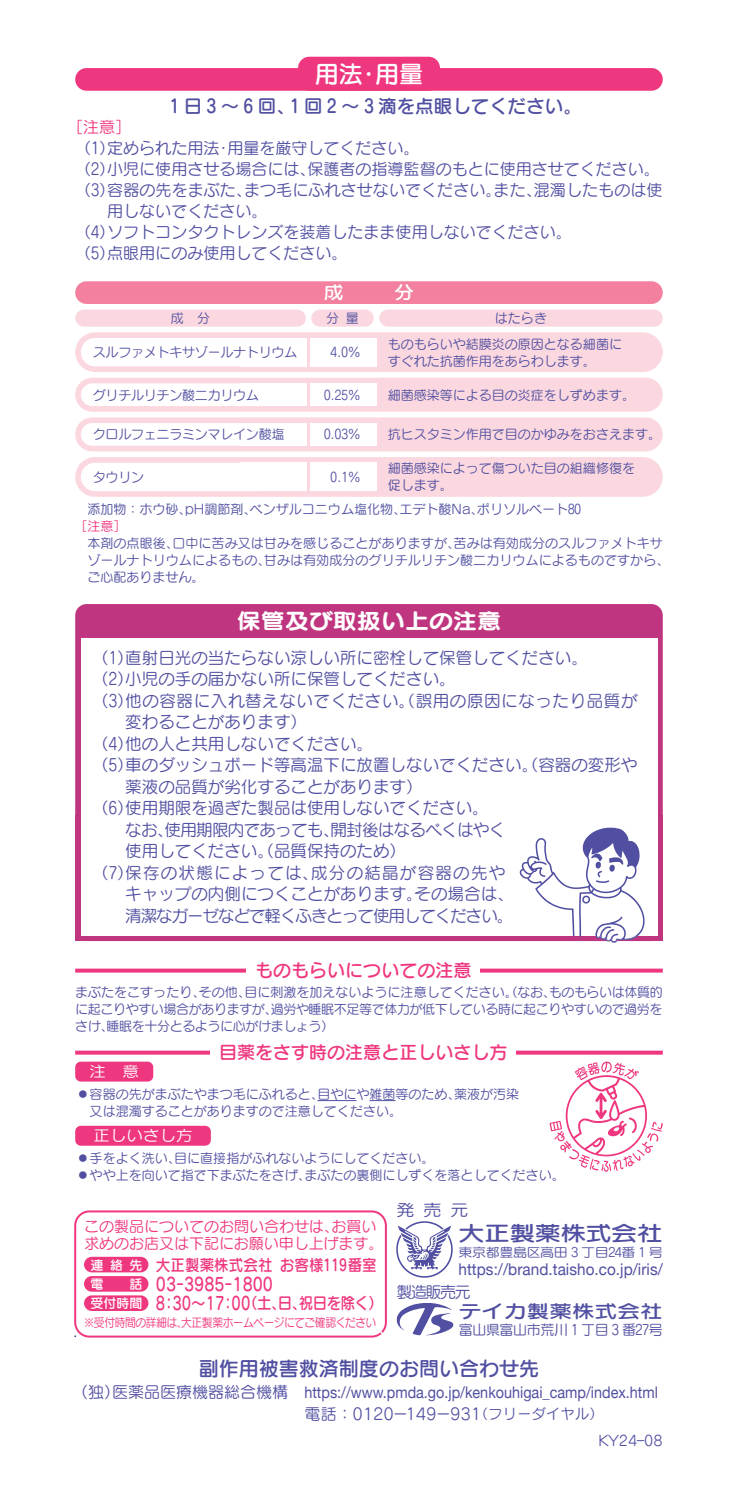
<style>
.page{position:relative;width:738px;height:1503px;background:#fff}
.page>*{position:absolute;margin:0;border:0;box-sizing:border-box;transform-origin:0 0}
.t1{font:24px "Seurat Pro DB";color:#fff}
.t2{font:21.6px "Seurat Pro B";color:#fff;scale:1.11 1}
.t3{font:20.8px "Seurat Pro DB";letter-spacing:-.02em;color:#504fa1;scale:1.25 1}
.t4{font:20px "Seurat Pro DB";color:#504fa1}
.t5{font:18.4px "Seurat Pro DB";color:#504fa1}
.t6{font:18px "Seurat Pro DB";color:#ef377f}
.t7{font:18px "Seurat Pro DB";color:#ef377f;scale:.86 1}
.t8{font:18px "Seurat Pro DB";letter-spacing:.005em;color:#504fa1;scale:1.25 1}
.t9{font:18px "Seurat Pro DB";color:#fff;scale:1.11 1}
.t10{font:16.4px "Seurat Pro M";color:#504fa1}
.t11{font:16.4px "Seurat Pro M";letter-spacing:.035em;color:#504fa1}
.t12{font:16.4px "Seurat Pro M";letter-spacing:-.04em;color:#504fa1}
.t13{font:16.4px "Seurat Pro M";letter-spacing:.075em;color:#504fa1}
.t14{font:16.4px "Seurat Pro M";letter-spacing:-.065em;color:#504fa1}
.t15{font:16.2px "Helvetica Neue";letter-spacing:.005em;color:#504fa1;scale:.94 1}
.t16{font:16.2px "Seurat Pro M";color:#504fa1;scale:1.11 1}
.t17{font:16px "Seurat Pro M";color:#504fa1}
.t18{font:16px "Helvetica Neue";color:#504fa1;scale:.9 1}
.t19{font:16px "Seurat Pro DB";color:#ef377f;scale:.9 1}
.t20{font:16px "Seurat Pro DB";color:#ef377f;scale:.91 1}
.t21{font:16px "Seurat Pro M";color:#ef377f}
.t22{font:15px/17px "Seurat Pro M";letter-spacing:-.005em;color:#ef377f}
.t23{font:14.8px "Seurat Pro M";color:#fff;scale:1.11 1}
.t24{font:14.2px "Seurat Pro M";color:#504fa1}
.t25{font:14px "Seurat Pro M";letter-spacing:-.03em;color:#504fa1}
.t26{font:13px/17px "Seurat Pro M";color:#504fa1}
.t27{font:13px "Seurat Pro M";letter-spacing:-.02em;color:#504fa1}
.t28{font:13px/19.2px "Seurat Pro DB";color:#fff}
.t29{font:13px "Seurat Pro M";color:#ef377f}
.t30{font:12.6px "Seurat Pro M";letter-spacing:-.03em;color:#504fa1;scale:1.11 1}
.t31{font:12px "Seurat Pro M";letter-spacing:-.045em;color:#ef377f;scale:.9 1}
.s1{font-size:13px;color:#fff}
.s2{font-size:18px}
.s3{font-size:14px}
.s4{font-family:"Seurat Pro M"}
</style>
<div class="page">
<div style="left:75px;top:281px;width:587px;height:23px;background:#f2809e;border-radius:11px"></div>
<div style="left:75px;top:604px;width:587px;height:337px;background:#c0357f;border-radius:11px"></div>
<svg style="left:75px;top:815px;width:587px;height:126px"></svg>
<div style="left:81px;top:638px;width:575px;height:297px;background:#fff"></div>
<div style="left:75px;top:332px;width:587px;height:40px;background:#fbd8df;border-radius:20px"></div>
<div style="left:81px;top:338px;width:195px;height:28px;background:#fff;border-radius:14px"></div>
<div style="left:309px;top:338px;width:67px;height:28px;background:#fff"></div>
<div style="left:240px;top:338px;width:67px;height:28px;background:#fff"></div>
<svg style="left:75px;top:968px;width:587px;height:4px"></svg>
<svg style="left:75px;top:1050px;width:587px;height:4px"></svg>
<div style="left:75px;top:310px;width:230px;height:17px;background:#fbd8df;border-radius:9px"></div>
<div style="left:379px;top:310px;width:283px;height:17px;background:#fbd8df;border-radius:9px"></div>
<div style="left:311px;top:310px;width:62px;height:17px;background:#fbd8df;border-radius:9px"></div>
<div style="left:75px;top:68px;width:587px;height:23px;background:#ef377f;border-radius:11px"></div>
<div style="left:298px;top:57px;width:141px;height:34px;background:#ef377f;border-radius:11px"></div>
<div style="left:75px;top:378px;width:587px;height:34px;background:#fbd8df;border-radius:17px"></div>
<div style="left:81px;top:383px;width:195px;height:23px;background:#fff;border-radius:11px"></div>
<div style="left:309px;top:383px;width:67px;height:23px;background:#fff"></div>
<div style="left:240px;top:383px;width:67px;height:23px;background:#fff"></div>
<div style="left:75px;top:417px;width:587px;height:34px;background:#fbd8df;border-radius:17px"></div>
<div style="left:81px;top:423px;width:195px;height:23px;background:#fff;border-radius:11px"></div>
<div style="left:309px;top:423px;width:67px;height:23px;background:#fff"></div>
<div style="left:240px;top:423px;width:67px;height:23px;background:#fff"></div>
<div style="left:75px;top:457px;width:587px;height:40px;background:#fbd8df;border-radius:20px"></div>
<div style="left:81px;top:463px;width:195px;height:28px;background:#fff;border-radius:14px"></div>
<div style="left:309px;top:463px;width:67px;height:28px;background:#fff"></div>
<div style="left:240px;top:463px;width:67px;height:28px;background:#fff"></div>
<svg style="left:519px;top:827px;width:125px;height:115px"></svg>
<svg style="left:549px;top:1061px;width:113px;height:110px"></svg>
<img style="left:396px;top:1221px;width:57px;height:57px">
<svg style="left:396px;top:1303px;width:57px;height:32px"></svg>
<div style="left:246px;top:961px;width:233px;height:18px;background:#fff"></div>
<div style="left:210px;top:1043px;width:305px;height:18px;background:#fff"></div>
<div style="left:75px;top:1061px;width:78px;height:20px;background:#ef377f;border-radius:6px"></div>
<hr style="left:317px;top:1100px;width:39px;height:1px;background:#504fa1">
<svg style="left:369px;top:1100px;width:26px;height:1px"></svg>
<div style="left:75px;top:1125px;width:136px;height:20px;background:#ef377f;border-radius:6px"></div>
<div style="left:84px;top:1256px;width:64px;height:16px;background:#ef377f;border-radius:8px"></div>
<div style="left:84px;top:1276px;width:64px;height:15px;background:#ef377f;border-radius:8px"></div>
<div style="left:84px;top:1295px;width:64px;height:15px;background:#ef377f;border-radius:8px"></div>
<div style="left:74px;top:1210px;width:312px;height:127px;border:2px solid #ef377f;border-radius:14px"></div>
<svg style="left:379px;top:1330px;width:6px;height:6px"></svg>
<h1 class="t1" style="left:315px;top:58px;width:109px">用法・用量</h1>
<h3 class="t5" style="left:170px;top:93px;width:413px">1 日 3 ～ 6 回、1 回 2 ～ 3 滴を点眼してください。</h3>
<p class="t21" style="left:67px;top:116px;width:65px">［注意］</p>
<p class="t17" style="left:75px;top:137px;width:345px">（1）定められた用法・用量を厳守してください。</p>
<p class="t17" style="left:75px;top:158px;width:586px">（2）小児に使用させる場合には、保護者の指導監督のもとに使用させてください。</p>
<p class="t17" style="left:75px;top:179px;width:588px">（3）容器の先をまぶた、まつ毛にふれさせないでください。また、混濁したものは使</p>
<p class="t17" style="left:107px;top:200px;width:161px">用しないでください。</p>
<p class="t17" style="left:75px;top:221px;width:498px">（4）ソフトコンタクトレンズを装着したまま使用しないでください。</p>
<p class="t17" style="left:75px;top:242px;width:273px">（5）点眼用にのみ使用してください。</p>
<h3 class="t9" style="left:324px;top:280px;width:83px">成　　 分</h3>
<p class="t26" style="left:326px;top:309px;width:34px">分 量</p>
<p class="t26" style="left:494px;top:309px;width:53px">はたらき</p>
<p class="t26" style="left:171px;top:309px;width:40px">成　分</p>
<p class="t27" style="left:93px;top:343px;width:206px">スルファメトキサゾールナトリウム</p>
<p class="t26" style="left:387px;top:335px;width:235px">ものもらいや結膜炎の原因となる細菌にすぐれた抗菌作用をあらわします。</p>
<p class="t26" style="left:387px;top:386px;width:248px">細菌感染等による目の炎症をしずめます。</p>
<p class="t26" style="left:387px;top:425px;width:274px">抗ヒスタミン作用で目のかゆみをおさえます。</p>
<p class="t26" style="left:387px;top:459px;width:248px">細菌感染によって傷ついた目の組織修復を促します。</p>
<p class="t26" style="left:87px;top:500px;width:495px">添加物：ホウ砂、pH調節剤、ベンザルコニウム塩化物、エデト酸Na、ポリソルベート80</p>
<p class="t29" style="left:74px;top:517px;width:53px">［注意］</p>
<p class="t26" style="left:87px;top:534px;width:583px">本剤の点眼後、口中に苦み又は甘みを感じることがありますが、苦みは有効成分のスルファメトキサゾールナトリウムによるもの、甘みは有効成分のグリチルリチン酸二カリウムによるものですから、ご心配ありません。</p>
<h2 class="t2" style="left:237px;top:606px;width:239px">保管及び取扱い上の注意</h2>
<p class="t26" style="left:330px;top:343px;width:32px">4.0％</p>
<p class="t26" style="left:324px;top:386px;width:38px">0.25％</p>
<p class="t26" style="left:324px;top:425px;width:38px">0.03％</p>
<p class="t26" style="left:330px;top:468px;width:32px">0.1％</p>
<p class="t27" style="left:93px;top:386px;width:167px">グリチルリチン酸二カリウム</p>
<p class="t27" style="left:93px;top:426px;width:193px">クロルフェニラミンマレイン酸塩</p>
<p class="t26" style="left:93px;top:468px;width:53px">タウリン</p>
<p class="t10" style="left:92px;top:647px;width:497px">（1）直射日光の当たらない涼しい所に密栓して保管してください。</p>
<p class="t10" style="left:92px;top:668px;width:364px">（2）小児の手の届かない所に保管してください。</p>
<p class="t11" style="left:92px;top:690px;width:546px">（3）他の容器に入れ替えないでください。（誤用の原因になったり品質が</p>
<p class="t10" style="left:125px;top:711px;width:183px">変わることがあります）</p>
<p class="t10" style="left:92px;top:733px;width:282px">（4）他の人と共用しないでください。</p>
<p class="t10" style="left:92px;top:754px;width:546px">（5）車のダッシュボード等高温下に放置しないでください。（容器の変形や</p>
<p class="t10" style="left:125px;top:776px;width:298px">薬液の品質が劣化することがあります）</p>
<p class="t10" style="left:92px;top:797px;width:397px">（6）使用期限を過ぎた製品は使用しないでください。</p>
<p class="t12" style="left:125px;top:819px;width:381px">なお、使用期限内であっても、開封後はなるべくはやく</p>
<p class="t10" style="left:125px;top:840px;width:282px">使用してください。（品質保持のため）</p>
<p class="t13" style="left:92px;top:862px;width:414px">（7）保存の状態によっては、成分の結晶が容器の先や</p>
<p class="t10" style="left:125px;top:883px;width:389px">キャップの内側につくことがあります。その場合は、</p>
<p class="t14" style="left:125px;top:905px;width:389px">清潔なガーゼなどで軽くふきとって使用してください。</p>
<h3 class="t6" style="left:255px;top:958px;width:217px">ものもらいについての注意</h3>
<p class="t26" style="left:75px;top:982px;width:588px;text-align:justify">まぶたをこすったり、その他、目に刺激を加えないように注意してください。（なお、ものもらいは体質的に起こりやすい場合がありますが、過労や睡眠不足等で体力が低下している時に起こりやすいので過労をさけ、睡眠を十分とるように心がけましょう）</p>
<h3 class="t6" style="left:219px;top:1040px;width:289px">目薬をさす時の注意と正しいさし方</h3>
<p class="t23" style="left:89px;top:1061px;width:46px">注　意</p>
<p class="t26" style="left:90px;top:1084px;width:430px;text-indent:-13px">●容器の先がまぶたやまつ毛にふれると、目やにや雑菌等のため、薬液が汚染又は混濁することがありますので注意してください。</p>
<p class="t23" style="left:93px;top:1126px;width:91px">正しいさし方</p>
<p class="t26" style="left:77px;top:1148px;width:359px">●手をよく洗い、目に直接指がふれないようにしてください。</p>
<p class="t26" style="left:77px;top:1165px;width:489px">●やや上を向いて指で下まぶたをさげ、まぶたの裏側にしずくを落としてください。</p>
<p class="t22" style="left:84px;top:1217px;width:300px">この製品についてのお問い合わせは、お買い求めのお店又は下記にお願い申し上げます。</p>
<p class="t28" style="left:90px;top:1273px;width:53px">電　　話受付時間</p>
<p class="t20" style="left:90px;top:1254px;width:316px"><span class="s1">連絡先</span> 大正製薬株式会社 お客様119番室</p>
<p class="t19" style="left:156px;top:1292px;width:253px"><span class="s2">8：30～17：00</span>（土、日、祝日を除く）</p>
<h3 class="t7" style="left:156px;top:1272px;width:137px">03‒3985‒1800</h3>
<p class="t31" style="left:84px;top:1314px;width:326px">※受付時間の詳細は、大正製薬ホームページにてご確認ください</p>
<p class="t16" style="left:396px;top:1199px;width:66px">発売元</p>
<h3 class="t3" style="left:458px;top:1219px;width:165px">大正製薬株式会社</h3>
<p class="t30" style="left:458px;top:1243px;width:185px">東京都豊島区高田 3 丁目24番 1 号</p>
<p class="t15" style="left:458px;top:1257px;width:219px">https://brand.taisho.co.jp/iris/</p>
<p class="t17" style="left:396px;top:1281px;width:76px">製造販売元</p>
<h3 class="t8" style="left:458px;top:1299px;width:164px">テイカ製薬株式会社</h3>
<p class="t25" style="left:458px;top:1320px;width:205px">富山県富山市荒川 1 丁目 3 番27号</p>
<h3 class="t4" style="left:199px;top:1354px;width:342px">副作用被害救済制度のお問い合わせ先</h3>
<p class="t17" style="left:304px;top:1403px;width:300px">電話：0120－149－931<span class="s3">（フリーダイヤル）</span></p>
<p class="t18" style="left:72px;top:1380px;width:652px"><span class="s4">（独）医薬品医療機器総合機構　</span>https://www.pmda.go.jp/kenkouhigai_camp/index.html</p>
<p class="t24" style="left:598px;top:1431px;width:66px">KY24‒08</p>
</div>
